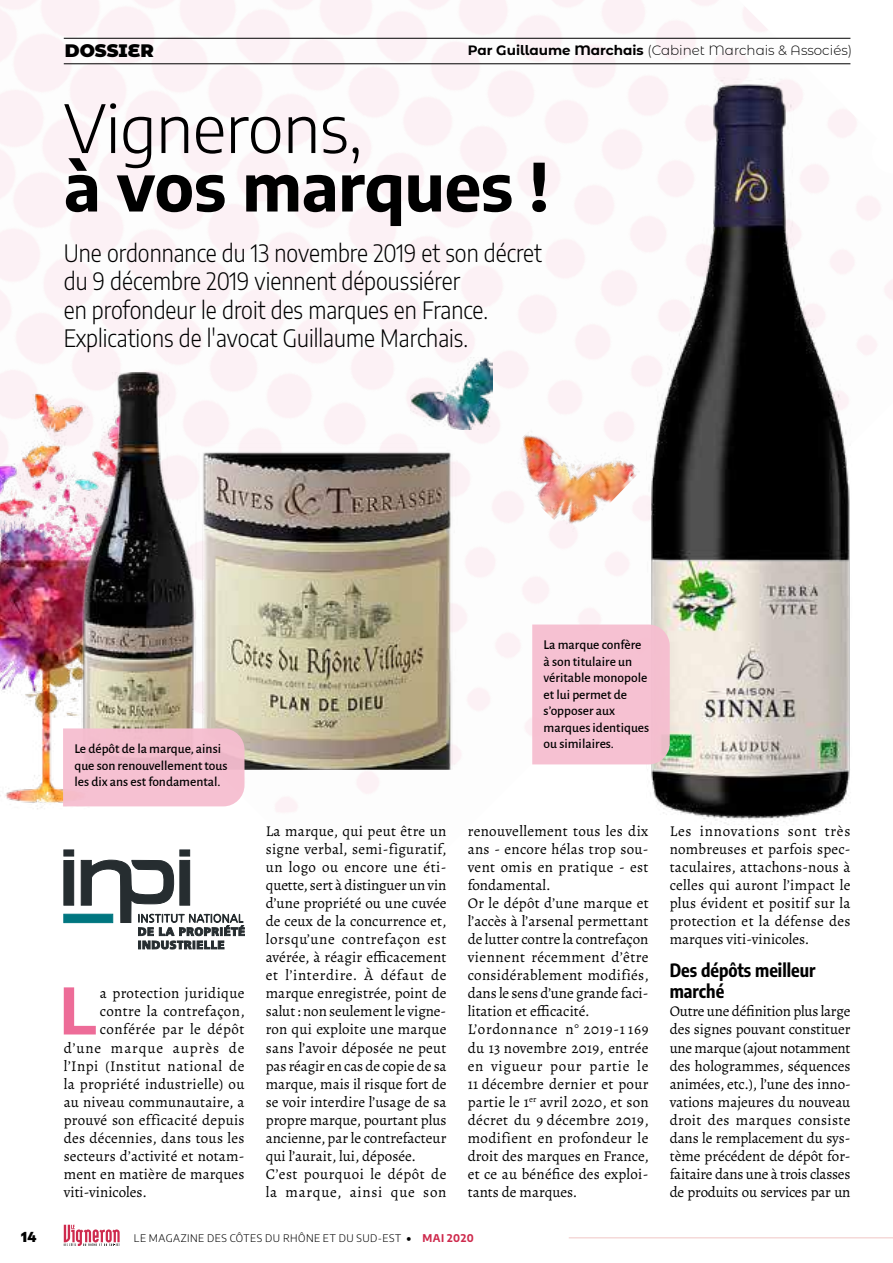
<style>
.page{position:relative;width:893px;height:1263px;background:#fff}
.page>*{position:absolute;margin:0;border:0;box-sizing:border-box;transform-origin:0 0}
.t1{font:700 66px "Encode Sans";letter-spacing:-.005em;color:#000}
.t2{font:300 66px "Encode Sans";letter-spacing:-.005em;color:#000}
.t3{font:700 63.6px "Encode Sans";color:#ed6c98}
.t4{font:300 24px/28.5px "Encode Sans";color:#000;scale:.9 1}
.t5{font:700 18px/20.2px "Encode Sans Condensed";color:#000}
.t6{font:900 18px "Montserrat Alternates";color:#000}
.t7{font:15px/18px "Alegreya";letter-spacing:.01em;color:#000}
.t8{font:15px "Alegreya";letter-spacing:.035em;color:#000}
.t9{font:15px "Alegreya";letter-spacing:.065em;color:#000}
.t10{font:500 13.5px/16.5px "Alegreya Sans";color:#000}
.t11{font:300 13.5px "Montserrat Alternates";color:#000}
.t12{font:900 13.5px "Encode Sans";color:#000}
.t13{font:300 10.5px "Encode Sans";letter-spacing:.04em;color:#000}
.s1{font-weight:700}
.s2{font-weight:900}
.s3{font-weight:700;color:#ce2a4d}
</style>
<div class="page">
<img style="left:0;top:0;width:893px;height:924px">
<img style="left:0;top:350px;width:192px;height:543px">
<svg style="left:64px;top:850px;width:180px;height:99px"></svg>
<img style="left:646px;top:55px;width:226px;height:771px">
<img style="left:54px;top:372px;width:423px;height:397px">
<svg style="left:872px;top:131px;width:21px;height:43px"></svg>
<div style="left:532px;top:624px;width:138px;height:140px;background:#f6c1d2"></div>
<svg style="left:63px;top:728px;width:181px;height:78px;background:#f2bece"></svg>
<hr style="left:64px;top:38px;width:786px;height:1px;background:#000">
<hr style="left:64px;top:63px;width:786px;height:1px;background:#000">
<hr style="left:569px;top:1237px;width:324px;height:1px;background:#f0c7c5">
<svg style="left:64px;top:1225px;width:56px;height:21px"></svg>
<img style="left:410px;top:357px;width:83px;height:72px">
<img style="left:497px;top:396px;width:143px;height:144px">
<p class="t6" style="left:65px;top:37px;width:90px">DOSSIER</p>
<p class="t11" style="left:468px;top:41px;width:386px"><span class="s1">Par Guillaume Marchais</span> (Cabinet Marchais &amp; Associés)</p>
<h1 class="t2" style="left:64px;top:83px;width:300px">Vignerons,</h1>
<h1 class="t1" style="left:64px;top:137px;width:487px">à vos marques !</h1>
<h3 class="t4" style="left:64px;top:237px;width:533px">Une ordonnance du 13 novembre 2019 et son décret du 9 décembre 2019 viennent dépoussiérer<br>en profondeur le droit des marques en France.<br>Explications de l'avocat Guillaume Marchais.</h3>
<p class="t10" style="left:74px;top:740px;width:155px">Le dépôt de la marque, ainsi que son renouvellement tous les dix ans est fondamental.</p>
<h2 class="t3" style="left:60px;top:963px;width:38px">L</h2>
<p class="t7" style="left:100px;top:984px;width:146px">a protection juridique</p>
<p class="t7" style="left:100px;top:1002px;width:146px">contre la contrefaçon,</p>
<p class="t8" style="left:100px;top:1020px;width:146px">conférée par le dépôt</p>
<p class="t9" style="left:64px;top:1038px;width:182px">d’une marque auprès de</p>
<p class="t8" style="left:64px;top:1056px;width:182px">l’Inpi (Institut national de</p>
<p class="t7" style="left:64px;top:1074px;width:182px">la propriété industrielle) ou</p>
<p class="t7" style="left:64px;top:1092px;width:182px">au niveau communautaire, a</p>
<p class="t7" style="left:64px;top:1110px;width:182px">prouvé son efficacité depuis</p>
<p class="t7" style="left:64px;top:1128px;width:182px">des décennies, dans tous les</p>
<p class="t7" style="left:64px;top:1146px;width:182px">secteurs d’activité et notam-</p>
<p class="t7" style="left:64px;top:1164px;width:182px">ment en matière de marques</p>
<p class="t7" style="left:64px;top:1182px;width:85px">viti-vinicoles.</p>
<p class="t10" style="left:544px;top:636px;width:107px">La marque confère à son titulaire un véritable monopole et lui permet de s’opposer aux marques identiques ou similaires.</p>
<p class="t7" style="left:266px;top:822px;width:182px">La marque, qui peut être un signe verbal, semi-figuratif, un logo ou encore une éti&shy;quette, sert à distinguer un vin d’une propriété ou une cuvée de ceux de la concurrence et, lorsqu’une contrefaçon est avérée, à réagir efficacement et l’interdire. À défaut de marque enregistrée, point de salut : non seulement le vigne&shy;ron qui exploite une marque sans l’avoir déposée ne peut pas réagir en cas de copie de sa marque, mais il risque fort de se voir interdire l’usage de sa propre marque, pourtant plus ancienne, par le contrefacteur qui l’aurait, lui, déposée.<br>C’est pourquoi le dépôt de la marque, ainsi que son</p>
<p class="t7" style="left:468px;top:822px;width:183px">renouvellement tous les dix ans - encore hélas trop sou&shy;vent omis en pratique - est fondamental.<br>Or le dépôt d’une marque et l’accès à l’arsenal permettant de lutter contre la contrefaçon viennent récemment d’être considérablement modifiés, dans le sens d’une grande faci&shy;litation et efficacité.<br>L’ordonnance n° 2019-1 169 du 13 novembre 2019, entrée en vigueur pour partie le<br>11 décembre dernier et pour partie le 1<sup>er</sup> avril 2020, et son décret du 9 décembre 2019, modifient en profondeur le droit des marques en France, et ce au bénéfice des exploi&shy;tants de marques.</p>
<p class="t7" style="left:670px;top:822px;width:182px;text-align:justify">Les innovations sont très nombreuses et parfois spec&shy;taculaires, attachons-nous à celles qui auront l’impact le plus évident et positif sur la protection et la défense des marques viti-vinicoles.</p>
<p class="t5" style="left:670px;top:959px;width:147px">Des dépôts meilleur marché</p>
<p class="t7" style="left:670px;top:1002px;width:182px;text-align:justify">Outre une définition plus large des signes pouvant constituer une marque (ajout notamment des hologrammes, séquences animées, etc.), l’une des inno&shy;vations majeures du nouveau droit des marques consiste dans le remplacement du sys&shy;tème précédent de dépôt for&shy;faitaire dans une à trois classes de produits ou services par un</p>
<p class="t12" style="left:21px;top:1226px;width:17px">14</p>
<p class="t13" style="left:134px;top:1231px;width:341px">LE MAGAZINE DES CÔTES DU RHÔNE ET DU SUD-EST <span class="s2">•</span> <span class="s3">MAI 2020</span></p>
</div>
